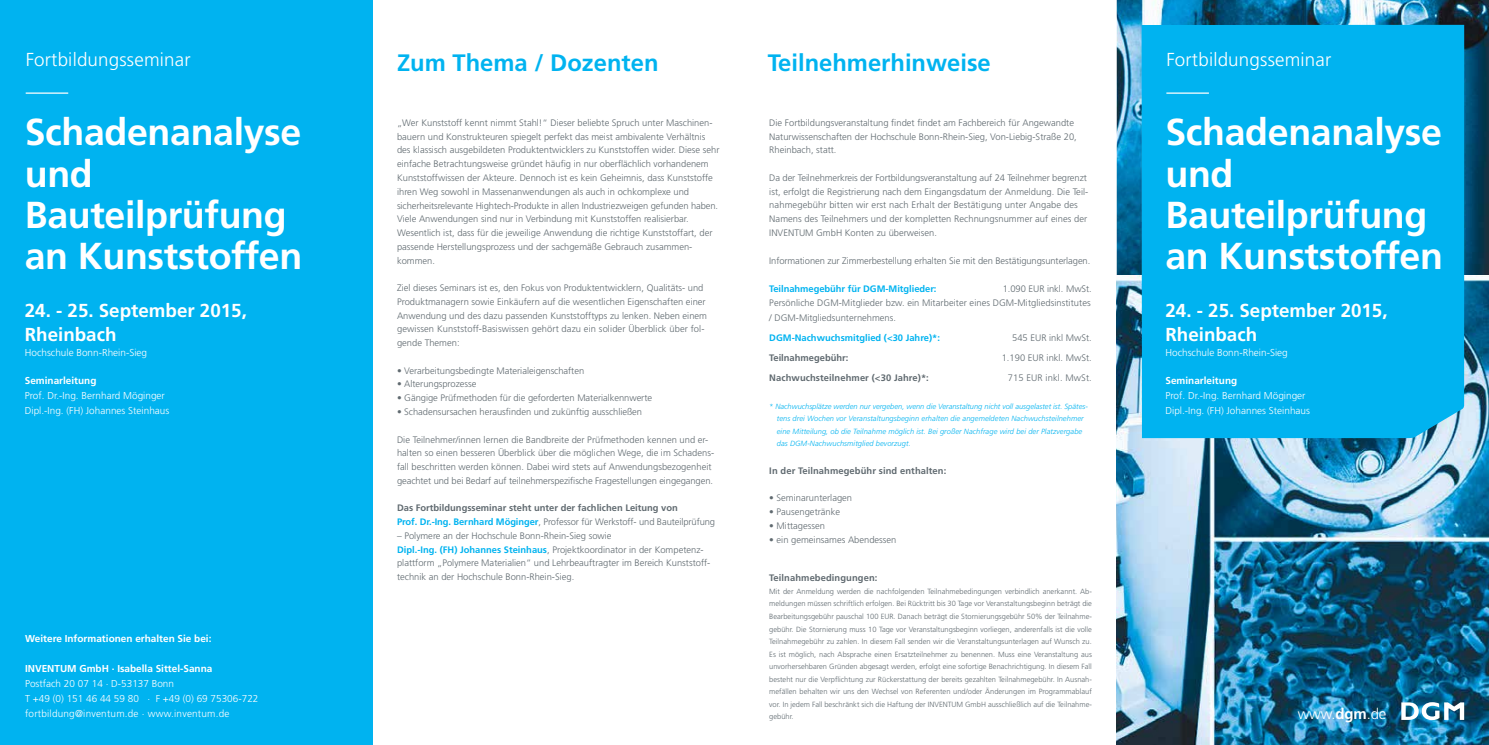
<style>
.page{position:relative;width:1489px;height:745px;background:#fff}
.page>*{position:absolute;margin:0;border:0;box-sizing:border-box;transform-origin:0 0}
.t1{font:700 37.5px/41.2px "Frutiger LT Pro";letter-spacing:-.01em;color:#fff}
.t2{font:700 23.75px "Frutiger LT Pro";color:#00b3f0}
.t3{font:700 18.75px/23.8px "Frutiger LT Pro";color:#fff}
.t4{font:300 18.75px "Frutiger LT Std";letter-spacing:.01em;color:#fff}
.t5{font:300 15px "Frutiger LT Std";color:#fff}
.t6{font:300 10px/15px "Frutiger LT Std";color:#fff}
.t7{font:700 10px "Frutiger LT Pro";color:#fff}
.t8{font:300 9.38px/13.8px "Frutiger LT Std";color:#606a70}
.t9{font:700 9.38px "Frutiger LT Pro";letter-spacing:.01em;color:#606a70}
.t10{font:700 9.38px "Frutiger LT Pro";letter-spacing:-.005em;color:#00b3f0}
.t11{font:300 7.5px/12.5px "Frutiger LT Std";color:#606a70;text-align:justify}
.t12{font:italic 300 7.5px/12.5px "Frutiger LT Pro";letter-spacing:.01em;color:#00b3f0}
.s1{font-family:"Frutiger LT Pro";font-weight:700;color:#00b3f0}
.s2{font-family:"Frutiger LT Pro";font-weight:700}
</style>
<div class="page">
<img style="left:1116px;top:0;width:372px;height:275px">
<img style="left:1116px;top:275px;width:372px;height:469px">
<div style="left:1141px;top:25px;width:322px;height:413px;background:#00b3f0"></div>
<div style="left:0;top:0;width:372px;height:744px;background:#00b3f0"></div>
<svg style="left:1401px;top:701px;width:62px;height:18px"></svg>
<hr style="left:1166px;top:92px;width:42px;height:2px;background:#fff">
<hr style="left:26px;top:92px;width:42px;height:2px;background:#fff">
<h3 class="t4" style="left:26px;top:49px;width:166px">Fortbildungsseminar</h3>
<h3 class="t4" style="left:1166px;top:49px;width:166px">Fortbildungsseminar</h3>
<h2 class="t2" style="left:397px;top:49px;width:263px">Zum Thema / Dozenten</h2>
<h2 class="t2" style="left:767px;top:49px;width:225px">Teilnehmerhinweise</h2>
<h1 class="t1" style="left:25px;top:112px;width:279px">Schadenanalyse und<br>Bauteilprüfung an Kunststoffen</h1>
<h3 class="t3" style="left:25px;top:298px;width:223px">24. - 25. September 2015,<br>Rheinbach</h3>
<p class="t6" style="left:25px;top:344px;width:124px">Hochschule Bonn-Rhein-Sieg</p>
<p class="t7" style="left:25px;top:375px;width:73px">Seminarleitung</p>
<p class="t6" style="left:25px;top:388px;width:146px">Prof. Dr.-Ing. Bernhard Möginger<br>Dipl.-Ing. (FH) Johannes Steinhaus</p>
<p class="t7" style="left:25px;top:632px;width:188px">Weitere Informationen erhalten Sie bei:</p>
<p class="t7" style="left:25px;top:662px;width:189px">INVENTUM GmbH . Isabella Sittel-Sanna</p>
<p class="t6" style="left:25px;top:675px;width:235px">Postfach 20 07 14 . D-53137 Bonn<br>T +49 (0) 151 46 44 59 80 . F +49 (0) 69 75306-722 fortbildung@inventum.de . www.inventum.de</p>
<p class="t8" style="left:397px;top:116px;width:324px">„Wer Kunststoff kennt nimmt Stahl!“ Dieser beliebte Spruch unter Maschinen&shy;bauern und Konstrukteuren spiegelt perfekt das meist ambivalente Verhältnis des klassisch ausgebildeten Produktentwicklers zu Kunststoffen wider. Diese sehr einfache Betrachtungsweise gründet häufig in nur oberflächlich vorhandenem Kunststoffwissen der Akteure. Dennoch ist es kein Geheimnis, dass Kunststoffe ihren Weg sowohl in Massenanwendungen als auch in ochkomplexe und sicherheitsrelevante Hightech-Produkte in allen Industriezweigen gefunden haben.<br>Viele Anwendungen sind nur in Verbindung mit Kunststoffen realisierbar.<br>Wesentlich ist, dass für die jeweilige Anwendung die richtige Kunststoffart, der passende Herstellungsprozess und der sachgemäße Gebrauch zusammen&shy;kommen.</p>
<p class="t8" style="left:397px;top:281px;width:311px">Ziel dieses Seminars ist es, den Fokus von Produktentwicklern, Qualitäts- und Produktmanagern sowie Einkäufern auf die wesentlichen Eigenschaften einer Anwendung und des dazu passenden Kunststofftyps zu lenken. Neben einem gewissen Kunststoff-Basiswissen gehört dazu ein solider Überblick über fol&shy;gende Themen:</p>
<p class="t8" style="left:397px;top:363px;width:189px">• Verarbeitungsbedingte Materialeigenschaften</p>
<p class="t8" style="left:397px;top:377px;width:81px">• Alterungsprozesse</p>
<p class="t8" style="left:397px;top:391px;width:256px">• Gängige Prüfmethoden für die geforderten Materialkennwerte</p>
<p class="t8" style="left:397px;top:405px;width:246px">• Schadensursachen herausfinden und zukünftig ausschließen</p>
<p class="t8" style="left:397px;top:432px;width:318px">Die Teilnehmer/innen lernen die Bandbreite der Prüfmethoden kennen und er&shy;halten so einen besseren Überblick über die möglichen Wege, die im Schadens&shy;fall beschritten werden können. Dabei wird stets auf Anwendungsbezogenheit geachtet und bei Bedarf auf teilnehmerspezifische Fragestellungen eingegangen.</p>
<p class="t9" style="left:397px;top:502px;width:282px">Das Fortbildungsseminar steht unter der fachlichen Leitung von</p>
<p class="t8" style="left:397px;top:515px;width:319px"><span class="s1">Prof. Dr.-Ing. Bernhard Möginger</span>, Professor für Werkstoff- und Bauteilprüfung</p>
<p class="t8" style="left:397px;top:528px;width:315px">– Polymere an der Hochschule Bonn-Rhein-Sieg sowie<br><span class="s1">Dipl.-Ing. (FH) Johannes Steinhaus</span>, Projektkoordinator in der Kompetenz&shy;plattform „Polymere Materialien“ und Lehrbeauftragter im Bereich Kunststoff&shy;technik an der Hochschule Bonn-Rhein-Sieg.</p>
<p class="t8" style="left:769px;top:116px;width:309px">Die Fortbildungsveranstaltung findet findet am Fachbereich für Angewandte<br>Naturwissenschaften der Hochschule Bonn-Rhein-Sieg, Von-Liebig-Straße 20,<br>Rheinbach, statt.</p>
<p class="t8" style="left:769px;top:171px;width:320px">Da der Teilnehmerkreis der Fortbildungsveranstaltung auf 24 Teilnehmer begrenzt ist, erfolgt die Registrierung nach dem Eingangsdatum der Anmeldung. Die Teil&shy;nahmegebühr bitten wir erst nach Erhalt der Bestätigung unter Angabe des Namens des Teilnehmers und der kompletten Rechnungsnummer auf eines der INVENTUM GmbH Konten zu überweisen.</p>
<p class="t8" style="left:769px;top:253px;width:322px">Informationen zur Zimmerbestellung erhalten Sie mit den Bestätigungsunterlagen.</p>
<p class="t10" style="left:769px;top:283px;width:169px">Teilnahmegebühr für DGM-Mitglieder:</p>
<p class="t8" style="left:769px;top:282px;width:324px;text-align:right">1.090 EUR inkl. MwSt.<br>Persönliche DGM-Mitglieder bzw. ein Mitarbeiter eines DGM-Mitgliedsinstitutes</p>
<p class="t8" style="left:769px;top:311px;width:128px">/ DGM-Mitgliedsunternehmens.</p>
<p class="t10" style="left:769px;top:332px;width:172px">DGM-Nachwuchsmitglied (&lt;30 Jahre)*:</p>
<p class="t8" style="left:1012px;top:331px;width:81px">545 EUR inkl MwSt.</p>
<p class="t9" style="left:769px;top:352px;width:81px">Teilnahmegebühr:</p>
<p class="t8" style="left:1001px;top:351px;width:92px">1.190 EUR inkl. MwSt.</p>
<p class="t9" style="left:769px;top:372px;width:161px">Nachwuchsteilnehmer (&lt;30 Jahre)*:</p>
<p class="t8" style="left:1007px;top:371px;width:86px">715 EUR inkl. MwSt.</p>
<p class="t12" style="left:776px;top:399px;width:312px;text-indent:-8px">* Nachwuchsplätze werden nur vergeben, wenn die Veranstaltung nicht voll ausgelastet ist. Spätes&shy;tens drei Wochen vor Veranstaltungsbeginn erhalten die angemeldeten Nachwuchsteilnehmer eine Mitteilung, ob die Teilnahme möglich ist. Bei großer Nachfrage wird bei der Platzvergabe das DGM-Nachwuchsmitglied bevorzugt.</p>
<p class="t9" style="left:769px;top:464px;width:178px">In der Teilnahmegebühr sind enthalten:</p>
<p class="t8" style="left:769px;top:491px;width:84px">• Seminarunterlagen</p>
<p class="t8" style="left:769px;top:505px;width:72px">• Pausengetränke</p>
<p class="t8" style="left:769px;top:518px;width:57px">• Mittagessen</p>
<p class="t8" style="left:769px;top:532px;width:129px">• ein gemeinsames Abendessen</p>
<p class="t9" style="left:769px;top:572px;width:110px">Teilnahmebedingungen:</p>
<p class="t11" style="left:769px;top:585px;width:324px">Mit der Anmeldung werden die nachfolgenden Teilnahmebedingungen verbindlich anerkannt. Ab&shy;meldungen müssen schriftlich erfolgen. Bei Rücktritt bis 30 Tage vor Veranstaltungsbeginn beträgt die Bearbeitungsgebühr pauschal 100 EUR. Danach beträgt die Stornierungsgebühr 50% der Teilnahme&shy;gebühr. Die Stornierung muss 10 Tage vor Veranstaltungsbeginn vorliegen, anderenfalls ist die volle Teilnahmegebühr zu zahlen. In diesem Fall senden wir die Veranstaltungsunterlagen auf Wunsch zu.<br>Es ist möglich, nach Absprache einen Ersatzteilnehmer zu benennen. Muss eine Veranstaltung aus unvorhersehbaren Gründen abgesagt werden, erfolgt eine sofortige Benachrichtigung. In diesem Fall besteht nur die Verpflichtung zur Rückerstattung der bereits gezahlten Teilnahmegebühr. In Ausnah&shy;mefällen behalten wir uns den Wechsel von Referenten und/oder Änderungen im Programmablauf vor. In jedem Fall beschränkt sich die Haftung der INVENTUM GmbH ausschließlich auf die Teilnahme&shy;gebühr.</p>
<h1 class="t1" style="left:1165px;top:112px;width:279px">Schadenanalyse und<br>Bauteilprüfung an Kunststoffen</h1>
<h3 class="t3" style="left:1165px;top:298px;width:223px">24. - 25. September 2015,<br>Rheinbach</h3>
<p class="t6" style="left:1165px;top:344px;width:124px">Hochschule Bonn-Rhein-Sieg</p>
<p class="t7" style="left:1165px;top:375px;width:73px">Seminarleitung</p>
<p class="t6" style="left:1165px;top:388px;width:146px">Prof. Dr.-Ing. Bernhard Möginger<br>Dipl.-Ing. (FH) Johannes Steinhaus</p>
<h3 class="t5" style="left:1297px;top:704px;width:90px">www.<span class="s2">dgm</span>.de</h3>
</div>
